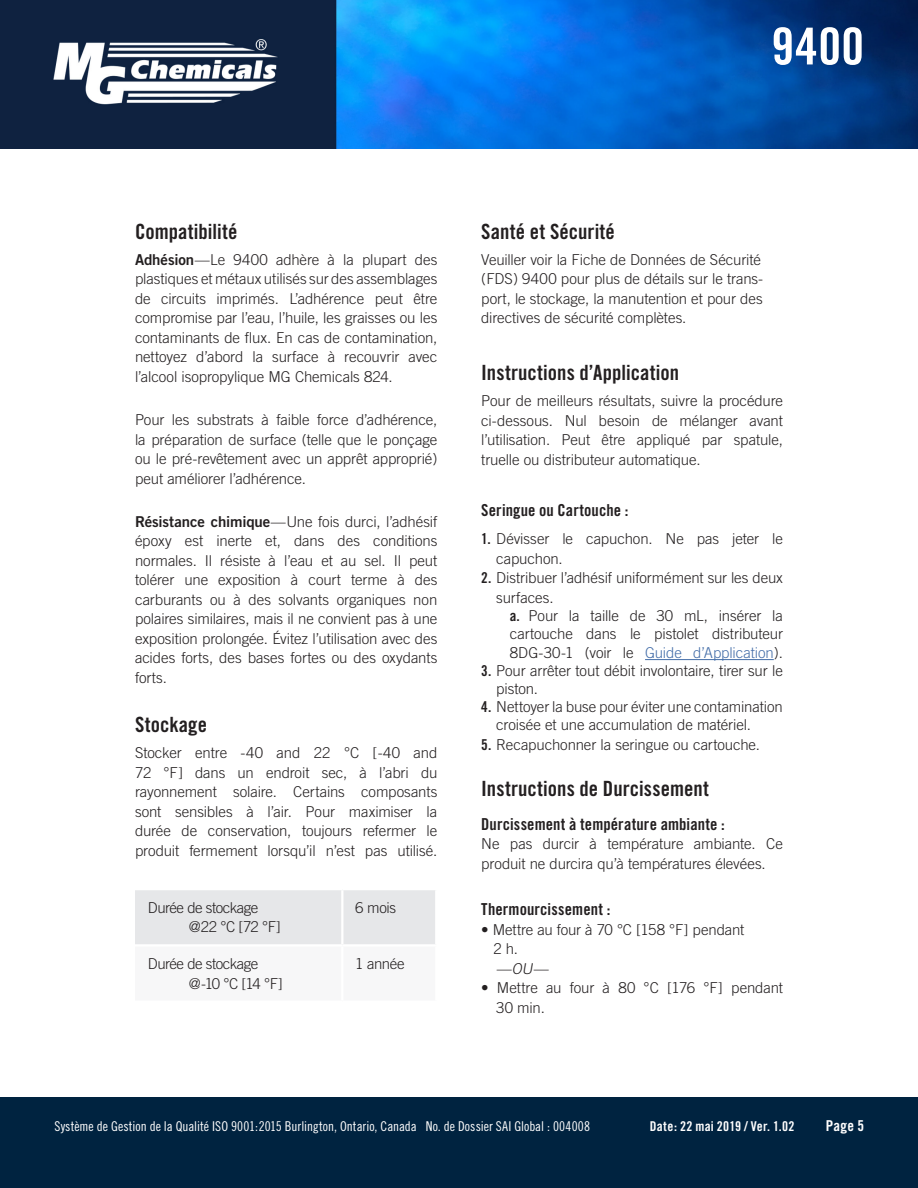
<style>
.page{position:relative;width:918px;height:1188px;background:#fff}
.page>*{position:absolute;margin:0;border:0;box-sizing:border-box;transform-origin:0 0}
.t1{font:51px "Trade Gothic Bold Cond Twenty";color:#fff}
.Subhead_Style{font:21px "Trade Gothic Bold Cond Twenty";letter-spacing:.005em;color:#231f20}
.t2{font:16.5px "Trade Gothic Bold Cond Twenty";letter-spacing:.005em;color:#231f20}
.Paragraph_Text_Style{font:300 15px/19.5px "Trade Gothic";letter-spacing:-.01em;color:#231f20}
.Subhead_Style-2{font:300 15px/19.5px "Trade Gothic";letter-spacing:-.005em;color:#231f20}
.t3{font:300 15px "Trade Gothic";letter-spacing:-.005em;color:#436da8}
.Paragraph_Text_Style-2{font:300 15px "Trade Gothic";letter-spacing:-.04em;color:#231f20}
.t4{font:15px "Trade Gothic Bold Cond Twenty";color:#fff}
.t5{font:italic 300 15px "Trade Gothic";color:#231f20}
.t6{font:13.5px "Trade Gothic Cond Eighteen";color:#fff}
.t7{font:13.5px "Trade Gothic Bold Cond Twenty";letter-spacing:.02em;color:#fff}
.s1{font-family:"Trade Gothic Bold Two";font-weight:400}
.s2{font-family:"Trade Gothic Bold Cond Twenty";font-weight:400}
.s3{color:#231f20}
</style>
<div class="page">
<img style="left:0;top:0;width:918px;height:149px">
<div style="left:0;top:1097px;width:918px;height:91px;background:#002340"></div>
<div style="left:135px;top:890px;width:300px;height:54px;background:#e6e7e9"></div>
<hr style="left:341px;top:890px;width:2px;height:54px;background:#fff">
<hr style="left:645px;top:659px;width:129px;height:1px;background:#436da8">
<h1 class="t1" style="left:771px;top:15px;width:94px">9400</h1>
<p class="Subhead_Style" style="left:135px;top:218px;width:104px">Compatibilité</p>
<p class="Paragraph_Text_Style" style="left:135px;top:250px;width:304px;text-align:justify"><span class="s1">Adhésion</span>—Le 9400 adhère à la plupart des plastiques et métaux utilisés sur des assemblages de circuits imprimés. L’adhérence peut être compromise par l’eau, l’huile, les graisses ou les contaminants de flux. En cas de contamination, nettoyez d’abord la surface à recouvrir avec l’alcool isopropylique MG Chemicals 824.</p>
<p class="Paragraph_Text_Style" style="left:135px;top:410px;width:304px;text-align:justify">Pour les substrats à faible force d’adhérence, la préparation de surface (telle que le ponçage ou le pré-revêtement avec un apprêt approprié) peut améliorer l’adhérence.</p>
<p class="Paragraph_Text_Style" style="left:135px;top:512px;width:304px;text-align:justify"><span class="s1">Résistance chimique</span>—Une fois durci, l’adhésif époxy est inerte et, dans des conditions normales. Il résiste à l’eau et au sel. Il peut tolérer une exposition à court terme à des carburants ou à des solvants organiques non polaires similaires, mais il ne convient pas à une exposition prolongée. Évitez l’utilisation avec des acides forts, des bases fortes ou des oxydants forts.</p>
<p class="Subhead_Style" style="left:135px;top:712px;width:74px">Stockage</p>
<p class="Paragraph_Text_Style" style="left:135px;top:743px;width:304px;text-align:justify">Stocker entre -40 and 22 °C [-40 and 72 °F] dans un endroit sec, à l’abri du rayonnement solaire. Certains composants sont sensibles à l’air. Pour maximiser la durée de conservation, toujours refermer le produit fermement lorsqu’il n’est pas utilisé.</p>
<p class="Paragraph_Text_Style-2" style="left:148px;top:899px;width:112px">Durée de stockage</p>
<p class="Paragraph_Text_Style" style="left:189px;top:917px;width:93px">@22 °C [72 °F]</p>
<p class="Paragraph_Text_Style-2" style="left:148px;top:955px;width:112px">Durée de stockage</p>
<p class="Paragraph_Text_Style" style="left:189px;top:973px;width:95px">@-10 °C [14 °F]</p>
<p class="Paragraph_Text_Style" style="left:355px;top:898px;width:42px">6 mois</p>
<p class="Paragraph_Text_Style" style="left:355px;top:954px;width:51px">1 année</p>
<p class="Subhead_Style" style="left:481px;top:218px;width:135px">Santé et Sécurité</p>
<p class="Subhead_Style-2" style="left:481px;top:250px;width:283px">Veuiller voir la Fiche de Données de Sécurité (FDS) 9400 pour plus de détails sur le trans&shy;port, le stockage, la manutention et pour des directives de sécurité complètes.</p>
<p class="Subhead_Style" style="left:481px;top:360px;width:199px">Instructions d’Application</p>
<p class="Paragraph_Text_Style" style="left:481px;top:391px;width:303px;text-align:justify">Pour de meilleurs résultats, suivre la procédure ci-dessous. Nul besoin de mélanger avant l’utilisation. Peut être appliqué par spatule, truelle ou distributeur automatique.</p>
<p class="t2" style="left:481px;top:500px;width:149px">Seringue ou Cartouche :</p>
<p class="Paragraph_Text_Style" style="left:496px;top:529px;width:288px;text-indent:-15px"><span class="s2">1.</span> Dévisser le capuchon. Ne pas jeter le capuchon.</p>
<p class="Paragraph_Text_Style" style="left:496px;top:568px;width:288px;text-indent:-15px"><span class="s2">2.</span> Distribuer l’adhésif uniformément sur les deux surfaces.</p>
<p class="Paragraph_Text_Style" style="left:510px;top:606px;width:275px;line-height:18px"><span class="s2">a.</span> Pour la taille de 30 mL, insérer la cartouche dans le pistolet distributeur</p>
<p class="t3" style="left:510px;top:644px;width:275px"><span class="s3">8DG-30-1 (voir le</span> Guide d’Application<span class="s3">).</span></p>
<p class="Paragraph_Text_Style" style="left:496px;top:662px;width:288px;line-height:18px;text-indent:-15px"><span class="s2">3.</span> Pour arrêter tout débit involontaire, tirer sur le piston.</p>
<p class="Paragraph_Text_Style" style="left:496px;top:698px;width:288px;line-height:18px;text-indent:-15px"><span class="s2">4.</span> Nettoyer la buse pour éviter une contamination croisée et une accumulation de matériel.</p>
<p class="Paragraph_Text_Style" style="left:481px;top:734px;width:280px"><span class="s2">5.</span> Recapuchonner la seringue ou cartouche.</p>
<p class="Subhead_Style" style="left:481px;top:776px;width:229px">Instructions de Durcissement</p>
<p class="t2" style="left:481px;top:814px;width:245px">Durcissement à température ambiante :</p>
<p class="Paragraph_Text_Style" style="left:481px;top:834px;width:303px">Ne pas durcir à température ambiante. Ce produit ne durcira qu’à températures élevées.</p>
<p class="t2" style="left:481px;top:899px;width:131px">Thermourcissement :</p>
<p class="Paragraph_Text_Style" style="left:481px;top:920px;width:265px">• Mettre au four à 70 °C [158 °F] pendant</p>
<p class="Paragraph_Text_Style" style="left:494px;top:939px;width:26px">2 h.</p>
<p class="t5" style="left:496px;top:960px;width:56px">—OU—</p>
<p class="Paragraph_Text_Style" style="left:496px;top:978px;width:288px;text-indent:-15px">• Mettre au four à 80 °C [176 °F] pendant<br>30 min.</p>
<p class="t6" style="left:54px;top:1118px;width:537px">Système de Gestion de la Qualité ISO 9001:2015 Burlington, Ontario, Canada No. de Dossier SAI Global : 004008</p>
<p class="t7" style="left:650px;top:1118px;width:146px">Date: 22 mai 2019 / Ver. 1.02</p>
<p class="t4" style="left:826px;top:1116px;width:40px">Page 5</p>
</div>
